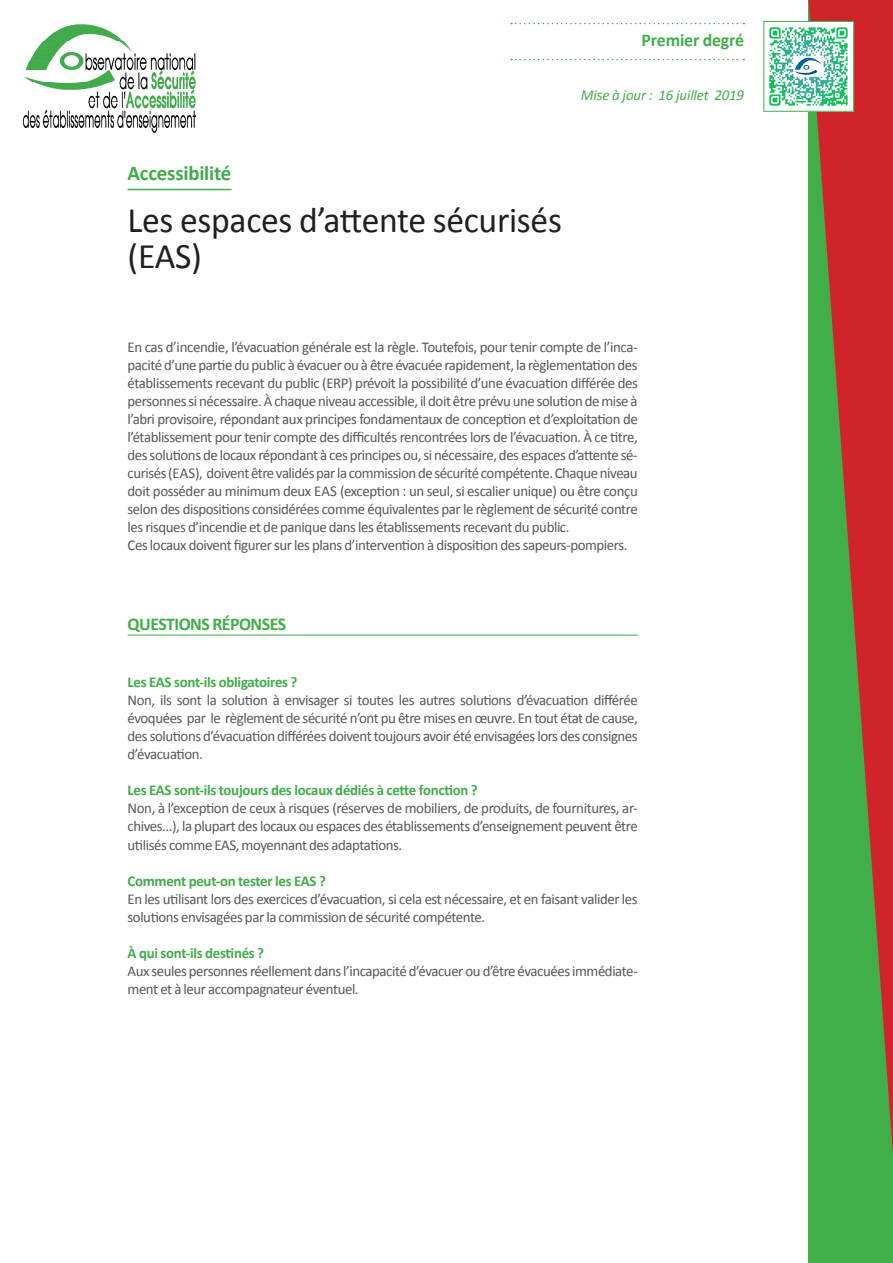
<style>
.page{position:relative;width:893px;height:1263px;background:#fff}
.page>*{position:absolute;margin:0;border:0;box-sizing:border-box;transform-origin:0 0}
.t1{font:36px/36px "Calibri";letter-spacing:-.01em;color:#231f20}
.t2{font:700 21px "Calibri";letter-spacing:-.01em;color:#40ae49}
.t3{font:700 18px "Calibri";letter-spacing:-.03em;color:#40ae49}
.t4{font:700 18px "Calibri";letter-spacing:-.01em;color:#40ae49}
.t5{font:15px/18px "Calibri";letter-spacing:-.03em;color:#57585a;text-align:justify}
.t6{font:700 15px "Calibri";letter-spacing:-.02em;color:#40ae49}
.t7{font:italic 15px "Calibri";letter-spacing:-.01em;color:#40ae49}
</style>
<div class="page">
<svg style="left:808px;top:0;width:85px;height:1263px;background:#7c743c"></svg>
<hr style="left:128px;top:635px;width:510px;height:1px;background:#40ae49">
<svg style="left:511px;top:23px;width:233px;height:1px"></svg>
<svg style="left:511px;top:59px;width:233px;height:1px"></svg>
<img style="left:22px;top:24px;width:173px;height:108px">
<hr style="left:128px;top:189px;width:104px;height:1px;background:#40ae49">
<img style="left:769px;top:23px;width:83px;height:86px">
<div style="left:764px;top:21px;width:90px;height:90px;border:1px solid #40ae49"></div>
<p class="t4" style="left:642px;top:28px;width:104px">Premier degré</p>
<p class="t7" style="left:581px;top:84px;width:165px">Mise à jour : 16 juillet 2019</p>
<p class="t2" style="left:128px;top:160px;width:105px">Accessibilité</p>
<p class="t1" style="left:128px;top:202px;width:436px">Les espaces d’attente sécurisés (EAS)</p>
<p class="t5" style="left:128px;top:338px;width:512px">En cas d’incendie, l’évacuation générale est la règle. Toutefois, pour tenir compte de l’inca&shy;pacité d’une partie du public à évacuer ou à être évacuée rapidement, la règlementation des établissements recevant du public (ERP) prévoit la possibilité d’une évacuation différée des personnes si nécessaire. À chaque niveau accessible, il doit être prévu une solution de mise à l’abri provisoire, répondant aux principes fondamentaux de conception et d’exploitation de l’établissement pour tenir compte des difficultés rencontrées lors de l’évacuation. À ce titre, des solutions de locaux répondant à ces principes ou, si nécessaire, des espaces d’attente sé&shy;curisés (EAS), doivent être validés par la commission de sécurité compétente. Chaque niveau doit posséder au minimum deux EAS (exception : un seul, si escalier unique) ou être conçu selon des dispositions considérées comme équivalentes par le règlement de sécurité contre les risques d’incendie et de panique dans les établissements recevant du public.</p>
<p class="t5" style="left:128px;top:536px;width:501px">Ces locaux doivent figurer sur les plans d’intervention à disposition des sapeurs-pompiers.</p>
<p class="t3" style="left:128px;top:613px;width:160px">QUESTIONS RÉPONSES</p>
<p class="t6" style="left:128px;top:673px;width:171px">Les EAS sont-ils obligatoires ?</p>
<p class="t5" style="left:128px;top:691px;width:512px">Non, ils sont la solution à envisager si toutes les autres solutions d’évacuation différée évoquées par le règlement de sécurité n’ont pu être mises en œuvre. En tout état de cause, des solutions d’évacuation différées doivent toujours avoir été envisagées lors des consignes d’évacuation.</p>
<p class="t6" style="left:128px;top:781px;width:352px">Les EAS sont-ils toujours des locaux dédiés à cette fonction ?</p>
<p class="t5" style="left:128px;top:799px;width:512px">Non, à l’exception de ceux à risques (réserves de mobiliers, de produits, de fournitures, ar&shy;chives...), la plupart des locaux ou espaces des établissements d’enseignement peuvent être utilisés comme EAS, moyennant des adaptations.</p>
<p class="t6" style="left:128px;top:871px;width:200px">Comment peut-on tester les EAS ?</p>
<p class="t5" style="left:128px;top:889px;width:512px">En les utilisant lors des exercices d’évacuation, si cela est nécessaire, et en faisant valider les solutions envisagées par la commission de sécurité compétente.</p>
<p class="t6" style="left:128px;top:943px;width:138px">À qui sont-ils destinés ?</p>
<p class="t5" style="left:128px;top:961px;width:512px">Aux seules personnes réellement dans l’incapacité d’évacuer ou d’être évacuées immédiate&shy;ment et à leur accompagnateur éventuel.</p>
</div>
